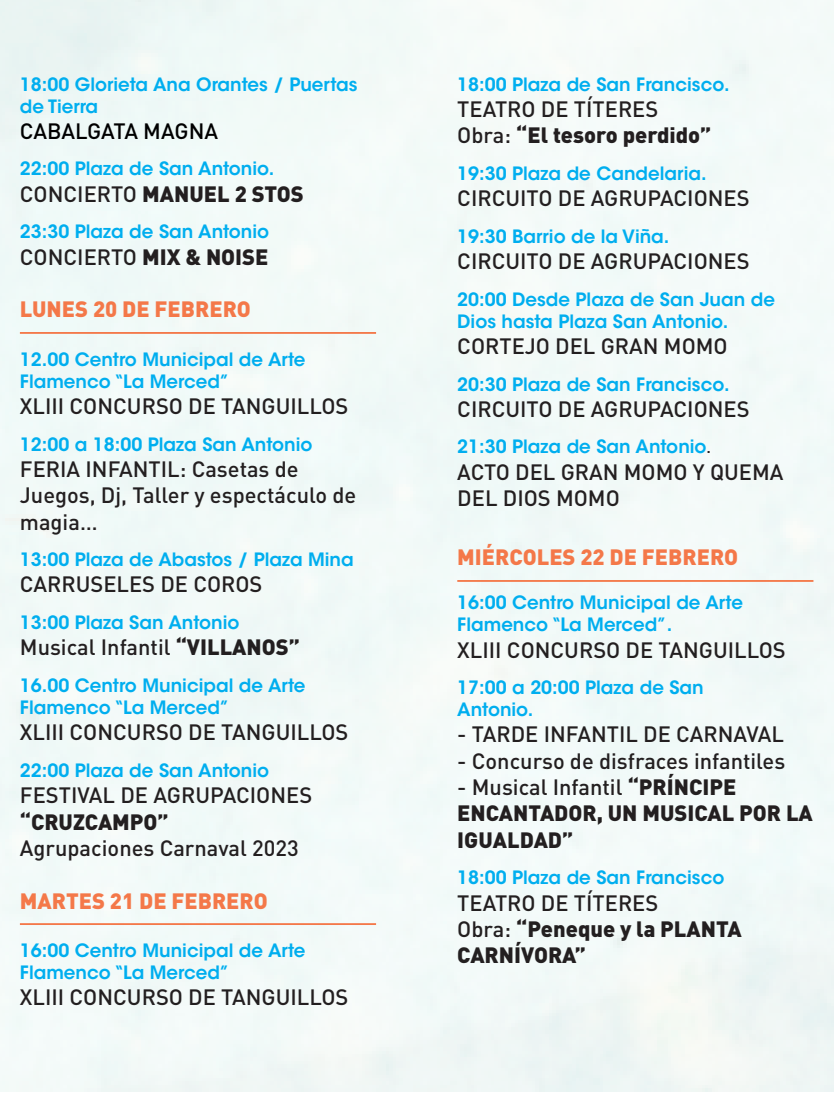
<style>
.page{position:relative;width:834px;height:1112px;background:#fff}
.page>*{position:absolute;margin:0;border:0;box-sizing:border-box;transform-origin:0 0}
.t1{font:500 21.95px/26.4px "DIN Pro";color:#231f20}
.t2{font:900 21.95px/26.4px "DIN Pro";color:#231f20}
.t3{font:900 21.95px "DIN Pro";color:#f47849}
.t4{font:500 21.95px "DIN Pro";letter-spacing:-.005em;color:#000}
.t5{font:600 18.3px/21.9px "ITC Avant Garde Std";color:#00aeef}
.s1{font-weight:500}
.s2{font-weight:900}
.s3{font-family:"Akzidenz Grotesk BQ";font-weight:400;font-stretch:expanded;color:#231f20}
</style>
<div class="page">
<hr style="left:20px;top:332px;width:356px;height:2px;background:#f47849">
<hr style="left:20px;top:923px;width:356px;height:2px;background:#f47849">
<hr style="left:457px;top:580px;width:356px;height:2px;background:#f47849">
<p class="t5" style="left:20px;top:73px;width:339px">18:00 Glorieta Ana Orantes / Puertas de Tierra</p>
<p class="t4" style="left:20px;top:116px;width:200px">CABALGATA MAGNA</p>
<p class="t5" style="left:20px;top:158px;width:256px">22:00 Plaza de San Antonio.</p>
<p class="t2" style="left:20px;top:180px;width:286px"><span class="s1">CONCIERTO</span> MANUEL 2 STOS</p>
<p class="t5" style="left:20px;top:221px;width:251px">23:30 Plaza de San Antonio</p>
<p class="t1" style="left:20px;top:243px;width:250px">CONCIERTO <span class="s2">MIX &amp; NOISE</span></p>
<p class="t3" style="left:20px;top:295px;width:232px">LUNES 20 DE FEBRERO</p>
<p class="t5" style="left:20px;top:348px;width:287px">12.00 Centro Municipal de Arte<br>Flamenco “La Merced”</p>
<p class="t1" style="left:20px;top:392px;width:330px">XLIII CONCURSO DE TANGUILLOS</p>
<p class="t5" style="left:20px;top:433px;width:294px">12:00 a 18:00 Plaza San Antonio</p>
<p class="t1" style="left:20px;top:455px;width:338px">FERIA INFANTIL: Casetas de<br>Juegos, Dj, Taller y espectáculo de magia…</p>
<p class="t5" style="left:20px;top:548px;width:335px">13:00 Plaza de Abastos / Plaza Mina</p>
<p class="t1" style="left:20px;top:570px;width:244px">CARRUSELES DE COROS</p>
<p class="t5" style="left:20px;top:611px;width:221px">13:00 Plaza San Antonio</p>
<p class="t1" style="left:20px;top:633px;width:282px">Musical Infantil <span class="s2">“VILLANOS”</span></p>
<p class="t5" style="left:20px;top:674px;width:287px">16.00 Centro Municipal de Arte<br>Flamenco “La Merced”</p>
<p class="t1" style="left:20px;top:718px;width:330px">XLIII CONCURSO DE TANGUILLOS</p>
<p class="t5" style="left:20px;top:759px;width:251px">22:00 Plaza de San Antonio</p>
<p class="t1" style="left:20px;top:781px;width:294px">FESTIVAL DE AGRUPACIONES <span class="s2">“CRUZCAMPO”<br></span>Agrupaciones Carnaval 2023</p>
<p class="t3" style="left:20px;top:886px;width:249px">MARTES 21 DE FEBRERO</p>
<p class="t5" style="left:20px;top:939px;width:287px">16:00 Centro Municipal de Arte<br>Flamenco “La Merced”</p>
<p class="t1" style="left:20px;top:983px;width:330px">XLIII CONCURSO DE TANGUILLOS</p>
<p class="t5" style="left:457px;top:73px;width:274px">18:00 Plaza de San Francisco.</p>
<p class="t1" style="left:457px;top:95px;width:256px">TEATRO DE TÍTERES<br>Obra: <span class="s2">“El tesoro perdido”</span></p>
<p class="t5" style="left:457px;top:162px;width:251px">19:30 Plaza de Candelaria.</p>
<p class="t1" style="left:457px;top:184px;width:294px">CIRCUITO DE AGRUPACIONES</p>
<p class="t5" style="left:457px;top:225px;width:214px">19:30 Barrio de la Viña.</p>
<p class="t1" style="left:457px;top:247px;width:294px">CIRCUITO DE AGRUPACIONES</p>
<p class="t5" style="left:457px;top:288px;width:319px">20:00 Desde Plaza de San Juan de<br>Dios hasta Plaza San Antonio.</p>
<p class="t1" style="left:457px;top:332px;width:272px">CORTEJO DEL GRAN MOMO</p>
<p class="t5" style="left:457px;top:373px;width:274px">20:30 Plaza de San Francisco.</p>
<p class="t1" style="left:457px;top:395px;width:294px">CIRCUITO DE AGRUPACIONES</p>
<p class="t5" style="left:457px;top:436px;width:255px">21:30 Plaza de San Antonio<span class="s3">.</span></p>
<p class="t1" style="left:457px;top:458px;width:328px">ACTO DEL GRAN MOMO Y QUEMA<br>DEL DIOS MOMO</p>
<p class="t3" style="left:457px;top:543px;width:282px">MIÉRCOLES 22 DE FEBRERO</p>
<p class="t5" style="left:457px;top:592px;width:287px">16:00 Centro Municipal de Arte<br>Flamenco “La Merced”.</p>
<p class="t1" style="left:457px;top:636px;width:330px">XLIII CONCURSO DE TANGUILLOS</p>
<p class="t5" style="left:457px;top:677px;width:248px">17:00 a 20:00 Plaza de San<br>Antonio.</p>
<p class="t1" style="left:457px;top:720px;width:328px">- TARDE INFANTIL DE CARNAVAL</p>
<p class="t1" style="left:457px;top:747px;width:329px">- Concurso de disfraces infantiles</p>
<p class="t2" style="left:457px;top:773px;width:357px"><span class="s1">- Musical Infantil</span> “PRÍNCIPE<br>ENCANTADOR, UN MUSICAL POR LA<br>IGUALDAD”</p>
<p class="t5" style="left:457px;top:867px;width:269px">18:00 Plaza de San Francisco</p>
<p class="t2" style="left:457px;top:889px;width:286px"><span class="s1">TEATRO DE TÍTERES<br>Obra:</span> “Peneque y la PLANTA<br>CARNÍVORA”</p>
</div>
